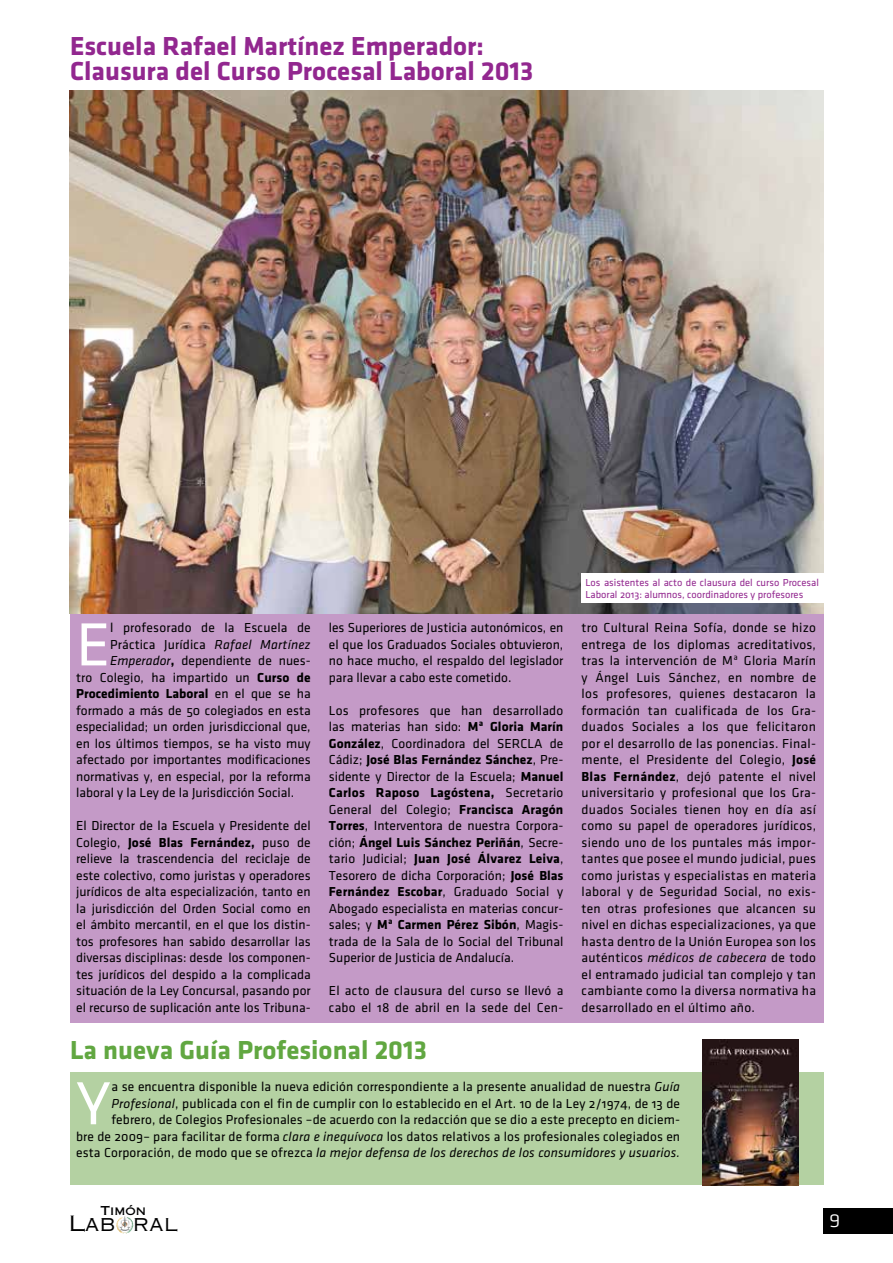
<style>
.page{position:relative;width:893px;height:1263px;background:#fff}
.page>*{position:absolute;margin:0;border:0;box-sizing:border-box;transform-origin:0 0}
.t1{font:63px "Klavika Regular OSF";color:#fff}
.t2{font:700 27px/25.5px "Klavika";color:#92278f}
.t3{font:700 27px "Klavika";color:#61a741}
.t4{font:24px "Klavika Light Caps SC";color:#fff}
.t5{font:21.15px "Copperplate Gothic Std 32 AB";letter-spacing:.005em;color:#000}
.t6{font:13.5px/16.5px "Klavika Regular OSF";letter-spacing:.01em;color:#000;text-align:justify}
.t7{font:700 13.5px/16.5px "Klavika";color:#000}
.t8{font:italic 13.5px "Klavika";letter-spacing:.01em;color:#000}
.t9{font:12.3px "Copperplate Gothic Std 31 AB";letter-spacing:.005em;color:#000}
.t10{font:10.5px/12px "Klavika Regular OSF";color:#92278f}
.s1{font-family:"Klavika";font-style:italic}
.s2{font-family:"Klavika";font-weight:700}
.s3{font-family:"Klavika Regular OSF";font-weight:400}
.s4{font-family:"Klavika Regular OSF";font-style:normal}
</style>
<div class="page">
<div style="left:823px;top:1208px;width:70px;height:25px;background:#000"></div>
<svg style="left:116px;top:1216px;width:18px;height:18px"></svg>
<div style="left:70px;top:90px;width:753px;height:933px;background:#c49ac7"></div>
<div style="left:70px;top:1072px;width:753px;height:113px;background:#b4d1a2"></div>
<img style="left:70px;top:90px;width:753px;height:523px">
<img style="left:702px;top:1040px;width:96px;height:145px">
<div style="left:581px;top:573px;width:242px;height:30px;background:#fff"></div>
<h2 class="t2" style="left:70px;top:33px;width:465px">Escuela Rafael Martínez Emperador:<br>Clausura del Curso Procesal Laboral 2013</h2>
<p class="t6" style="left:76px;top:620px;width:236px;text-align:right">l profesorado de la Escuela de Práctica Jurídica <span class="s1">Rafael Martínez Emperador</span><span class="s2">,</span> dependiente de nues-<br>tro Colegio, ha impartido un <span class="s2">Curso de</span></p>
<p class="t7" style="left:76px;top:686px;width:236px">Procedimiento Laboral <span class="s3">en el que se ha</span></p>
<p class="t6" style="left:76px;top:702px;width:236px">formado a más de 50 colegiados en esta especialidad; un orden jurisdiccional que, en los últimos tiempos, se ha visto muy afectado por importantes modificaciones normativas y, en especial, por la reforma laboral y la Ley de la Jurisdicción Social.</p>
<p class="t6" style="left:76px;top:818px;width:236px">El Director de la Escuela y Presidente del</p>
<p class="t7" style="left:76px;top:834px;width:236px"><span class="s3">Colegio,</span> José Blas Fernández, <span class="s3">puso de</span></p>
<p class="t6" style="left:76px;top:851px;width:236px">relieve la trascendencia del reciclaje de este colectivo, como juristas y operadores jurídicos de alta especialización, tanto en la jurisdicción del Orden Social como en el ámbito mercantil, en el que los distin&shy;tos profesores han sabido desarrollar las diversas disciplinas: desde los componen&shy;tes jurídicos del despido a la complicada situación de la Ley Concursal, pasando por el recurso de suplicación ante los Tribuna-</p>
<h1 class="t1" style="left:76px;top:612px;width:36px">E</h1>
<p class="t6" style="left:329px;top:620px;width:236px">les Superiores de Justicia autonómicos, en el que los Graduados Sociales obtuvieron, no hace mucho, el respaldo del legislador para llevar a cabo este cometido.</p>
<p class="t6" style="left:329px;top:702px;width:236px">Los profesores que han desarrollado las materias han sido: <span class="s2">Mª Gloria Marín González</span>, Coordinadora del SERCLA de</p>
<p class="t7" style="left:329px;top:752px;width:236px"><span class="s3">Cádiz;</span> José Blas Fernández Sánchez<span class="s3">, Pre-</span></p>
<p class="t6" style="left:329px;top:768px;width:236px">sidente y Director de la Escuela; <span class="s2">Manuel</span></p>
<p class="t7" style="left:329px;top:784px;width:236px">Carlos Raposo Lagóstena, <span class="s3">Secretario</span></p>
<p class="t6" style="left:329px;top:801px;width:236px">General del Colegio; <span class="s2">Francisca Aragón<br>Torres</span>, Interventora de nuestra Corpora-</p>
<p class="t7" style="left:329px;top:834px;width:236px"><span class="s3">ción;</span> Ángel Luis Sánchez Periñán<span class="s3">, Secre&shy;tario Judicial;</span> Juan José Álvarez Leiva<span class="s3">,</span></p>
<p class="t6" style="left:329px;top:867px;width:236px">Tesorero de dicha Corporación; <span class="s2">José Blas</span></p>
<p class="t7" style="left:329px;top:883px;width:236px">Fernández Escobar<span class="s3">, Graduado Social y</span></p>
<p class="t6" style="left:329px;top:900px;width:236px">Abogado especialista en materias concur-</p>
<p class="t7" style="left:329px;top:916px;width:236px"><span class="s3">sales; y</span> Mª Carmen Pérez Sibón<span class="s3">, Magis-</span></p>
<p class="t6" style="left:329px;top:933px;width:236px">trada de la Sala de lo Social del Tribunal<br>Superior de Justicia de Andalucía.</p>
<p class="t6" style="left:329px;top:983px;width:236px">El acto de clausura del curso se llevó a cabo el 18 de abril en la sede del Cen-</p>
<h2 class="t3" style="left:70px;top:1035px;width:358px">La nueva Guía Profesional 2013</h2>
<p class="t10" style="left:585px;top:576px;width:235px">Los asistentes al acto de clausura del curso Procesal<br>Laboral 2013: alumnos, coordinadores y profesores</p>
<p class="t6" style="left:582px;top:620px;width:236px">tro Cultural Reina Sofía, donde se hizo entrega de los diplomas acreditativos, tras la intervención de Mª Gloria Marín y Ángel Luis Sánchez, en nombre de los profesores, quienes destacaron la formación tan cualificada de los Gra&shy;duados Sociales a los que felicitaron por el desarrollo de las ponencias. Final&shy;mente, el Presidente del Colegio, <span class="s2">José Blas Fernández</span>, dejó patente el nivel universitario y profesional que los Gra&shy;duados Sociales tienen hoy en día así como su papel de operadores jurídicos, siendo uno de los puntales más impor&shy;tantes que posee el mundo judicial, pues como juristas y especialistas en materia laboral y de Seguridad Social, no exis&shy;ten otras profesiones que alcancen su nivel en dichas especializaciones, ya que hasta dentro de la Unión Europea son los</p>
<p class="t8" style="left:582px;top:951px;width:236px"><span class="s4">auténticos</span> médicos de cabecera <span class="s4">de todo</span></p>
<p class="t6" style="left:582px;top:966px;width:236px">el entramado judicial tan complejo y tan cambiante como la diversa normativa ha desarrollado en el último año.</p>
<p class="t6" style="left:76px;top:1079px;width:605px;text-align:right">a se encuentra disponible la nueva edición correspondiente a la presente anualidad de nuestra <span class="s1">Guía Profesional</span>, publicada con el fin de cumplir con lo establecido en el Art. 10 de la Ley 2/1974, de 13 de febrero, de Colegios Profesionales –de acuerdo con la redacción que se dio a este precepto en diciem-<br>bre de 2009– para facilitar de forma <span class="s1">clara e inequívoca</span> los datos relativos a los profesionales colegiados en</p>
<p class="t8" style="left:76px;top:1146px;width:605px"><span class="s4">esta Corporación, de modo que se ofrezca</span> la mejor defensa de los derechos de los consumidores y usuarios.</p>
<h1 class="t1" style="left:76px;top:1071px;width:36px">Y</h1>
<p class="t9" style="left:100px;top:1204px;width:47px">Timón</p>
<h3 class="t5" style="left:69px;top:1210px;width:111px">Lab ral</h3>
<h3 class="t4" style="left:829px;top:1206px;width:13px">9</h3>
</div>
